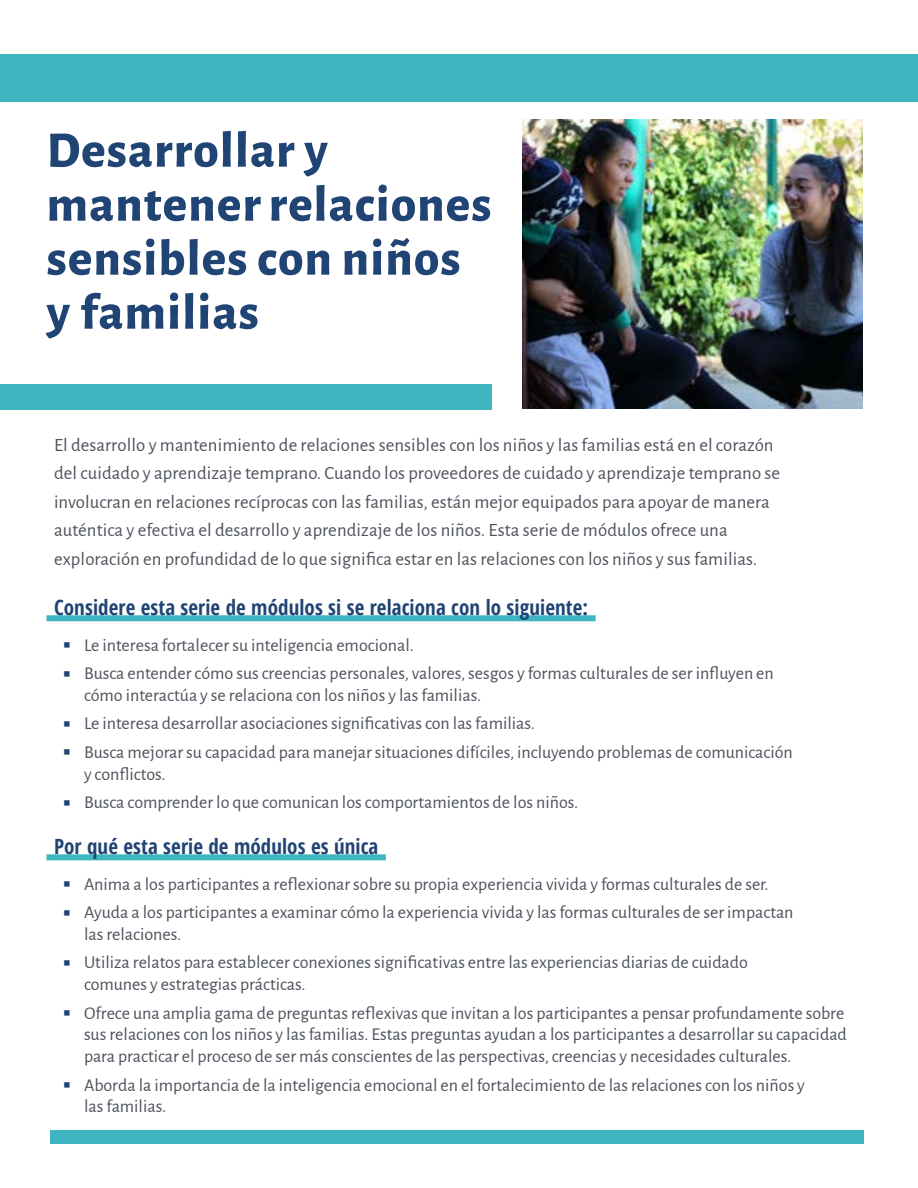
<style>
.page{position:relative;width:918px;height:1188px;background:#fff}
.page>*{position:absolute;margin:0;border:0;box-sizing:border-box;transform-origin:0 0}
.t1{font:800 51px/54px "Srvvjh Alegreya Sans";letter-spacing:.025em;color:#204473}
.t2{font:700 condensed 21px "Hwffjh Open Sans";letter-spacing:.005em;color:#204473}
.t3{font:18.75px/28.5px "Mtthnt Alegreya Sans";letter-spacing:.005em;color:#4c515b}
.t4{font:18.75px "Qnyhnr Alegreya Sans";letter-spacing:.005em;color:#4c515b}
.t5{font:18px/21.8px "Mtthnt Alegreya Sans";color:#4c515b}
.t6{font:18px "Qnyhnr Alegreya Sans";color:#4c515b}
.s1{font-family:"Qnyhnr Alegreya Sans";color:#204473}
.s2{color:#204473}
.s3{font-family:"Mtthnt Alegreya Sans"}
</style>
<div class="page">
<div style="left:50px;top:1130px;width:814px;height:13px;background:#3eb6c1"></div>
<div style="left:0;top:54px;width:918px;height:47px;background:#3eb6c1"></div>
<img style="left:522px;top:120px;width:341px;height:289px">
<div style="left:46px;top:615px;width:550px;height:6px;background:#3eb6c1"></div>
<div style="left:46px;top:854px;width:340px;height:6px;background:#3eb6c1"></div>
<div style="left:0;top:385px;width:491px;height:25px;background:#3eb6c1"></div>
<h1 class="t1" style="left:47px;top:119px;width:446px">Desarrollar y mantener relaciones sensibles con niños y familias</h1>
<p class="t3" style="left:54px;top:430px;width:728px">El desarrollo y mantenimiento de relaciones sensibles con los niños y las familias está en el corazón del cuidado y aprendizaje temprano. Cuando los proveedores de cuidado y aprendizaje temprano se involucran en relaciones recíprocas con las familias, están mejor equipados para apoyar de manera auténtica y efectiva el desarrollo y aprendizaje de los niños. Esta serie de módulos ofrece una</p>
<p class="t4" style="left:54px;top:546px;width:705px">exploración en profundidad de lo que significa estar en las relaciones con los niños y sus familias.</p>
<p class="t2" style="left:54px;top:593px;width:536px">Considere esta serie de módulos si se relaciona con lo siguiente:</p>
<p class="t5" style="left:63px;top:633px;width:353px"><span class="s1">■</span> Le interesa fortalecer su inteligencia emocional.</p>
<p class="t6" style="left:63px;top:661px;width:712px"><span class="s2">■</span> Busca entender cómo sus creencias personales, valores, sesgos y formas culturales de ser influyen en</p>
<p class="t5" style="left:84px;top:683px;width:399px">cómo interactúa y se relaciona con los niños y las familias.</p>
<p class="t6" style="left:63px;top:711px;width:474px"><span class="s2">■</span> Le interesa desarrollar asociaciones significativas con las familias.</p>
<p class="t5" style="left:63px;top:740px;width:731px"><span class="s1">■</span> Busca mejorar su capacidad para manejar situaciones difíciles, incluyendo problemas de comunicación</p>
<p class="t6" style="left:84px;top:761px;width:83px">y conflictos.</p>
<p class="t5" style="left:63px;top:790px;width:517px"><span class="s1">■</span> Busca comprender lo que comunican los comportamientos de los niños.</p>
<p class="t2" style="left:54px;top:832px;width:326px">Por qué esta serie de módulos es única</p>
<p class="t6" style="left:63px;top:871px;width:707px"><span class="s2">■</span> <span class="s3">A</span>nima a los participantes a reflexionar sobre su propia experiencia vivida y formas culturales de ser.</p>
<p class="t5" style="left:84px;top:900px;width:711px;text-indent:-21px"><span class="s1">■</span> Ayuda a los participantes a examinar cómo la experiencia vivida y las formas culturales de ser impactan las relaciones.</p>
<p class="t6" style="left:63px;top:950px;width:687px"><span class="s2">■</span> <span class="s3">U</span>tiliza relatos para establecer conexiones significativas entre las experiencias diarias de cuidado</p>
<p class="t5" style="left:84px;top:972px;width:223px">comunes y estrategias prácticas.</p>
<p class="t6" style="left:63px;top:1000px;width:783px"><span class="s2">■</span> <span class="s3">O</span>frece una amplia gama de preguntas reflexivas que invitan a los participantes a pensar profundamente sobre</p>
<p class="t5" style="left:84px;top:1023px;width:764px">sus relaciones con los niños y las familias. Estas preguntas ayudan a los participantes a desarrollar su capacidad para practicar el proceso de ser más conscientes de las perspectivas, creencias y necesidades culturales.</p>
<p class="t5" style="left:84px;top:1073px;width:722px;text-indent:-21px"><span class="s1">■</span> Aborda la importancia de la inteligencia emocional en el fortalecimiento de las relaciones con los niños y las familias.</p>
</div>
